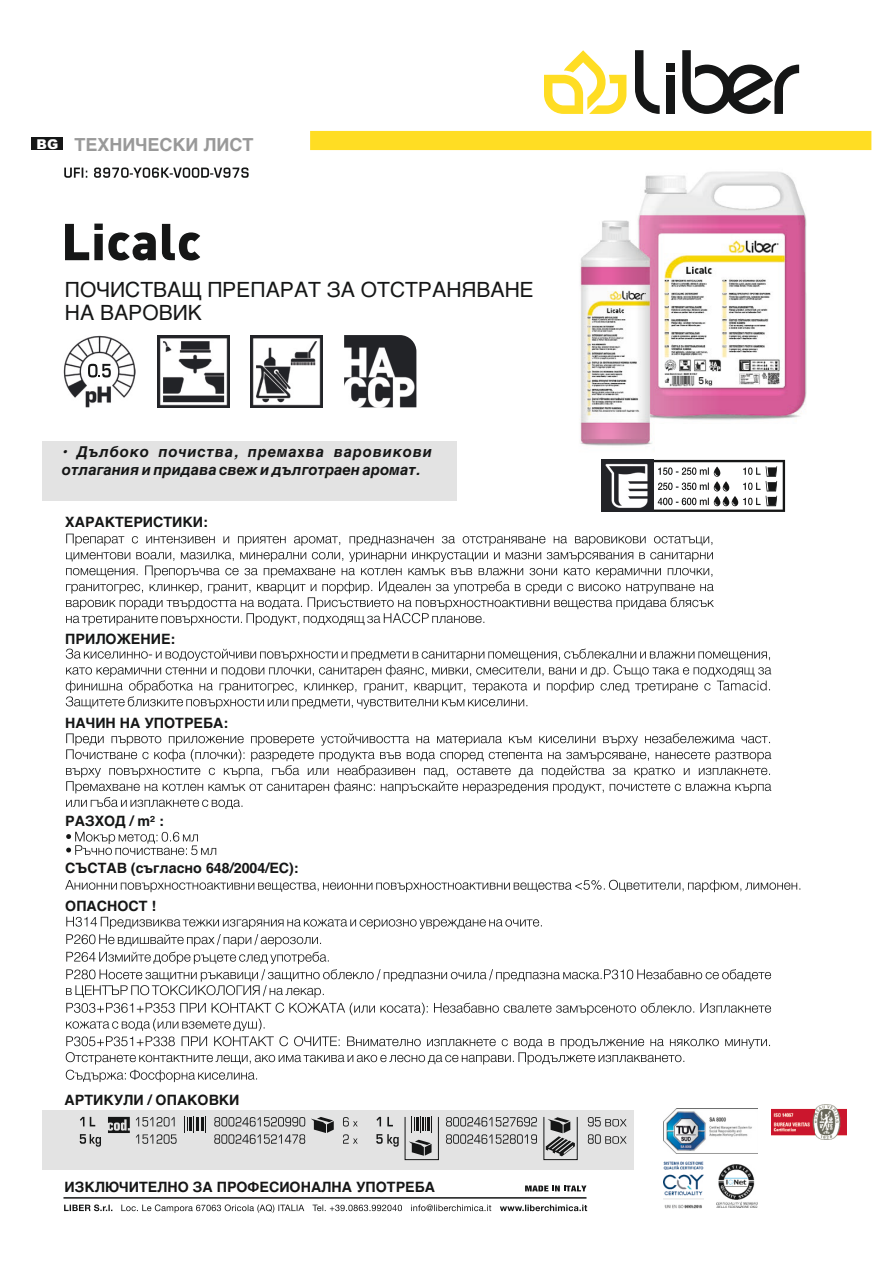
<style>
.page{position:relative;width:893px;height:1263px;background:#fff}
.page>*{position:absolute;margin:0;border:0;box-sizing:border-box;transform-origin:0 0}
.t1{font:21px/23.1px "Helvetica";color:#151616}
.t2{font:700 18px "Helvetica";color:#999}
.t3{font:italic 700 15px/18px "Helvetica";color:#151616}
.t4{font:700 14.25px "Helvetica";color:#151616}
.s1{font-family:"Arial";font-weight:900;font-size:13.5px;color:#fff}
</style>
<div class="page">
<div style="left:42px;top:1110px;width:591px;height:60px;background:#e3e3e3"></div>
<svg style="left:311px;top:1117px;width:23px;height:16px"></svg>
<svg style="left:184px;top:1117px;width:22px;height:16px"></svg>
<svg style="left:108px;top:1117px;width:22px;height:16px"></svg>
<svg style="left:546px;top:1118px;width:29px;height:38px"></svg>
<div style="left:544px;top:1116px;width:34px;height:44px;border:1px solid #151616"></div>
<svg style="left:409px;top:1140px;width:23px;height:16px"></svg>
<svg style="left:411px;top:1118px;width:21px;height:15px"></svg>
<div style="left:405px;top:1116px;width:34px;height:44px;border:1px solid #151616"></div>
<svg style="left:80px;top:1117px;width:4px;height:9px"></svg>
<svg style="left:90px;top:1117px;width:5px;height:9px"></svg>
<svg style="left:136px;top:1117px;width:39px;height:9px"></svg>
<svg style="left:214px;top:1117px;width:91px;height:9px"></svg>
<svg style="left:343px;top:1117px;width:15px;height:9px"></svg>
<svg style="left:376px;top:1117px;width:5px;height:9px"></svg>
<svg style="left:387px;top:1117px;width:6px;height:9px"></svg>
<svg style="left:446px;top:1117px;width:91px;height:9px"></svg>
<svg style="left:588px;top:1117px;width:39px;height:9px"></svg>
<svg style="left:80px;top:1134px;width:21px;height:13px"></svg>
<svg style="left:136px;top:1134px;width:41px;height:10px"></svg>
<svg style="left:214px;top:1134px;width:91px;height:10px"></svg>
<svg style="left:343px;top:1134px;width:15px;height:10px"></svg>
<svg style="left:376px;top:1134px;width:23px;height:13px"></svg>
<svg style="left:446px;top:1134px;width:91px;height:10px"></svg>
<svg style="left:588px;top:1134px;width:39px;height:10px"></svg>
<svg style="left:64px;top:168px;width:23px;height:10px"></svg>
<img style="left:523px;top:150px;width:325px;height:325px">
<svg style="left:94px;top:167px;width:155px;height:11px"></svg>
<img style="left:63px;top:335px;width:73px;height:72px">
<img style="left:157px;top:335px;width:72px;height:72px">
<img style="left:251px;top:335px;width:72px;height:72px">
<img style="left:344px;top:335px;width:72px;height:72px">
<svg style="left:65px;top:224px;width:135px;height:36px"></svg>
<svg style="left:88px;top:364px;width:23px;height:13px"></svg>
<svg style="left:64px;top:1204px;width:48px;height:7px"></svg>
<svg style="left:121px;top:1204px;width:370px;height:9px"></svg>
<svg style="left:500px;top:1204px;width:87px;height:7px"></svg>
<hr style="left:63px;top:1197px;width:523px;height:1px;background:#151616">
<div style="left:667px;top:63px;width:8px;height:8px;background:#151616"></div>
<div style="left:667px;top:76px;width:8px;height:38px;background:#151616"></div>
<svg style="left:635px;top:50px;width:25px;height:64px"></svg>
<svg style="left:682px;top:50px;width:117px;height:64px"></svg>
<div style="left:42px;top:441px;width:415px;height:60px;background:#e3e3e3"></div>
<svg style="left:525px;top:1185px;width:61px;height:6px"></svg>
<svg style="left:544px;top:50px;width:82px;height:64px"></svg>
<div style="left:310px;top:131px;width:561px;height:19px;background:#ffdd23"></div>
<div style="left:31px;top:137px;width:32px;height:13px;background:#151616"></div>
<img style="left:664px;top:1109px;width:94px;height:45px">
<img style="left:771px;top:1105px;width:75px;height:34px">
<img style="left:663px;top:1161px;width:41px;height:48px">
<img style="left:716px;top:1164px;width:41px;height:44px">
<svg style="left:66px;top:534px;width:648px;height:91px"></svg>
<svg style="left:66px;top:649px;width:705px;height:60px"></svg>
<svg style="left:66px;top:733px;width:705px;height:76px"></svg>
<svg style="left:66px;top:832px;width:150px;height:23px"></svg>
<svg style="left:65px;top:880px;width:735px;height:12px"></svg>
<svg style="left:66px;top:917px;width:705px;height:165px"></svg>
<svg style="left:601px;top:460px;width:184px;height:52px"></svg>
<p class="t2" style="left:37px;top:134px;width:218px"><span class="s1">BG</span> ТЕХНИЧЕСКИ ЛИСТ</p>
<h1 class="t1" style="left:65px;top:278px;width:470px">ПОЧИСТВАЩ ПРЕПАРАТ ЗА ОТСТРАНЯВАНЕ<br>НА ВАРОВИК</h1>
<p class="t3" style="left:62px;top:443px;width:371px">• Дълбоко почиства, премахва варовикови отлагания и придава свеж и дълготраен аромат.</p>
<p class="t4" style="left:65px;top:514px;width:144px">ХАРАКТЕРИСТИКИ:</p>
<p class="t4" style="left:65px;top:630px;width:112px">ПРИЛОЖЕНИЕ:</p>
<p class="t4" style="left:65px;top:714px;width:165px">НАЧИН НА УПОТРЕБА:</p>
<p class="t4" style="left:65px;top:813px;width:100px">РАЗХОД / m² :</p>
<p class="t4" style="left:65px;top:860px;width:235px">СЪСТАВ (съгласно 648/2004/EC):</p>
<p class="t4" style="left:65px;top:898px;width:93px">ОПАСНОСТ !</p>
<p class="t4" style="left:65px;top:1092px;width:176px">АРТИКУЛИ / ОПАКОВКИ</p>
<p class="t4" style="left:65px;top:1179px;width:372px">ИЗКЛЮЧИТЕЛНО ЗА ПРОФЕСИОНАЛНА УПОТРЕБА</p>
</div>
